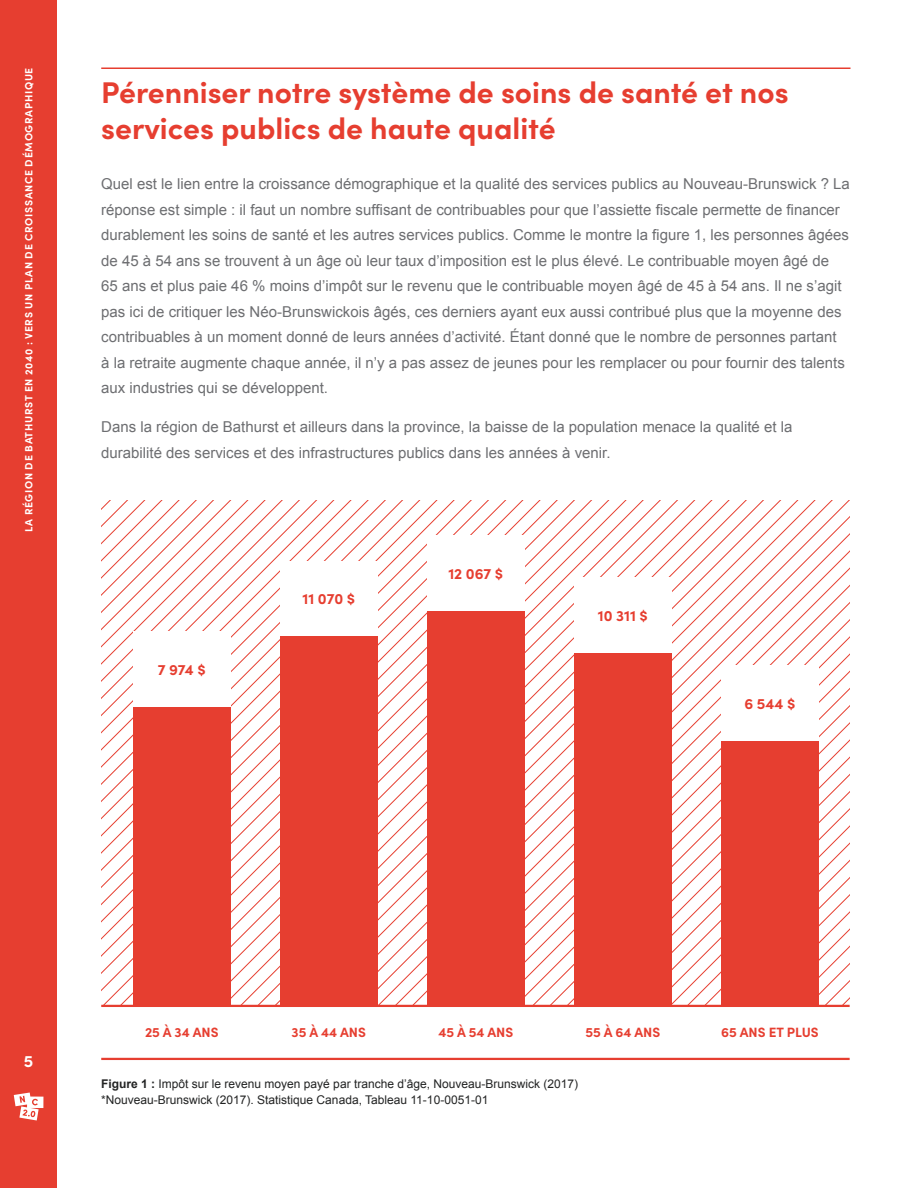
<style>
.page{position:relative;width:918px;height:1188px;background:#fff}
.page>*{position:absolute;margin:0;border:0;box-sizing:border-box;transform-origin:0 0}
.t1{font:700 30px/36px "Sofia Pro";color:#e63e30}
.t2{font:700 16.5px "Sofia Pro";color:#fff}
.t3{font:15px/25.5px "Arial";color:#6d6e71}
.t4{font:700 15px "Sofia Pro";color:#e63e30}
.t5{font:700 13.5px "Sofia Pro";color:#e63e30}
.t6{font:12px/16.5px "Arial";color:#222323}
.t7{font:700 10.5px "Sofia Pro";letter-spacing:.06em;color:#fff}
.s1{font-weight:700}
</style>
<div class="page">
<div style="left:0;top:0;width:57px;height:1188px;background:#e63e30"></div>
<svg style="left:14px;top:1093px;width:29px;height:28px"></svg>
<svg style="left:101px;top:501px;width:14px;height:504px"></svg>
<svg style="left:115px;top:501px;width:610px;height:504px"></svg>
<svg style="left:734px;top:501px;width:116px;height:504px"></svg>
<hr style="left:101px;top:1005px;width:749px;height:2px;background:#e63e30">
<hr style="left:101px;top:1058px;width:749px;height:2px;background:#e63e30">
<div style="left:133px;top:631px;width:98px;height:76px;background:#fff"></div>
<div style="left:133px;top:707px;width:98px;height:299px;background:#e63e30"></div>
<div style="left:280px;top:561px;width:98px;height:75px;background:#fff"></div>
<div style="left:280px;top:636px;width:98px;height:370px;background:#e63e30"></div>
<div style="left:427px;top:535px;width:98px;height:76px;background:#fff"></div>
<div style="left:427px;top:611px;width:98px;height:395px;background:#e63e30"></div>
<div style="left:574px;top:577px;width:98px;height:76px;background:#fff"></div>
<div style="left:574px;top:653px;width:98px;height:353px;background:#e63e30"></div>
<div style="left:721px;top:666px;width:98px;height:75px;background:#fff"></div>
<div style="left:721px;top:741px;width:98px;height:265px;background:#e63e30"></div>
<hr style="left:101px;top:68px;width:749px;height:1px;background:#e63e30">
<p class="t7" style="left:21px;top:532px;width:466px;rotate:-90deg">LA RÉGION DE BATHURST EN 2040 : VERS UN PLAN DE CROISSANCE DÉMOGRAPHIQUE</p>
<h1 class="t1" style="left:101px;top:72px;width:689px">Pérenniser notre système de soins de santé et nos services publics de haute qualité</h1>
<p class="t3" style="left:101px;top:172px;width:750px">Quel est le lien entre la croissance démographique et la qualité des services publics au Nouveau-Brunswick ? La réponse est simple : il faut un nombre suffisant de contribuables pour que l’assiette fiscale permette de financer durablement les soins de santé et les autres services publics. Comme le montre la figure 1, les personnes âgées de 45 à 54 ans se trouvent à un âge où leur taux d’imposition est le plus élevé. Le contribuable moyen âgé de<br>65 ans et plus paie 46 % moins d’impôt sur le revenu que le contribuable moyen âgé de 45 à 54 ans. Il ne s’agit pas ici de critiquer les Néo-Brunswickois âgés, ces derniers ayant eux aussi contribué plus que la moyenne des contribuables à un moment donné de leurs années d’activité. Étant donné que le nombre de personnes partant<br>à la retraite augmente chaque année, il n’y a pas assez de jeunes pour les remplacer ou pour fournir des talents aux industries qui se développent.</p>
<p class="t3" style="left:101px;top:415px;width:693px">Dans la région de Bathurst et ailleurs dans la province, la baisse de la population menace la qualité et la durabilité des services et des infrastructures publics dans les années à venir.</p>
<p class="t4" style="left:158px;top:658px;width:49px">7 974 $</p>
<p class="t4" style="left:302px;top:587px;width:54px">11 070 $</p>
<p class="t4" style="left:448px;top:562px;width:57px">12 067 $</p>
<p class="t4" style="left:598px;top:604px;width:51px">10 311 $</p>
<p class="t4" style="left:744px;top:692px;width:52px">6 544 $</p>
<p class="t2" style="left:24px;top:1048px;width:11px">5</p>
<p class="t5" style="left:145px;top:1022px;width:75px">25 À 34 ANS</p>
<p class="t5" style="left:292px;top:1022px;width:76px">35 À 44 ANS</p>
<p class="t5" style="left:438px;top:1022px;width:76px">45 À 54 ANS</p>
<p class="t5" style="left:585px;top:1022px;width:76px">55 À 64 ANS</p>
<p class="t5" style="left:721px;top:1022px;width:99px">65 ANS ET PLUS</p>
<p class="t6" style="left:101px;top:1075px;width:478px"><span class="s1">Figure 1 :</span> Impôt sur le revenu moyen payé par tranche d’âge, Nouveau-Brunswick (2017) *Nouveau-Brunswick (2017). Statistique Canada, Tableau 11-10-0051-01</p>
</div>
